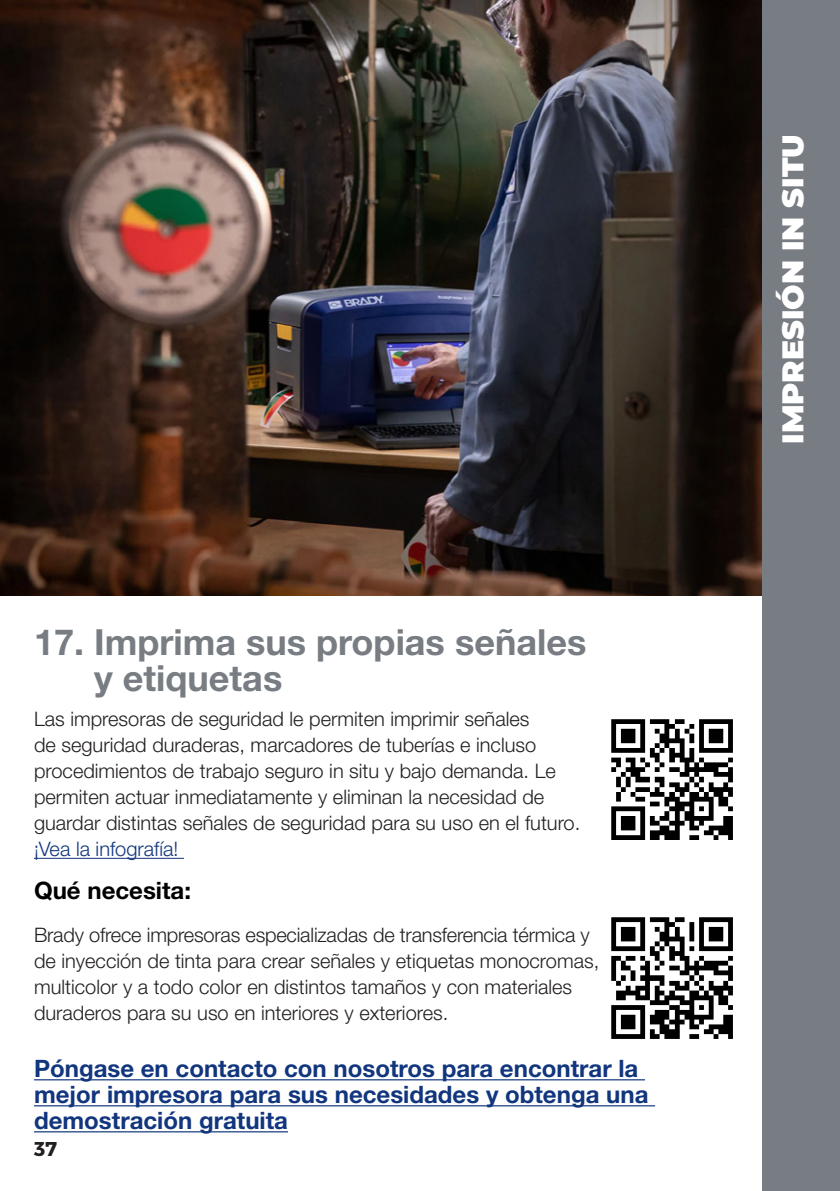
<style>
.page{position:relative;width:840px;height:1191px;background:#fff}
.page>*{position:absolute;margin:0;border:0;box-sizing:border-box;transform-origin:0 0}
.t1{font:700 36px/36px "Helvetica Neue LT Pro";color:#787d83}
.t2{font:900 30px "Montserrat";color:#fff}
.t3{font:700 24px/26px "Helvetica Neue LT Pro";color:#11367e}
.t4{font:700 24px "Helvetica Neue LT Pro";color:#000}
.t5{font:300 20px/26px "Helvetica Neue LT Pro";color:#231f20}
.t6{font:300 20px "Helvetica Neue LT Pro";color:#11367e}
.t7{font:700 20px "Montserrat";color:#231f20}
</style>
<div class="page">
<img style="left:0;top:0;width:762px;height:595px">
<div style="left:762px;top:0;width:77px;height:595px;background:#787d83"></div>
<div style="left:762px;top:595px;width:77px;height:596px;background:#787d83"></div>
<hr style="left:34px;top:857px;width:150px;height:1px;background:#11367e">
<hr style="left:34px;top:1079px;width:610px;height:1px;background:#11367e">
<hr style="left:34px;top:1105px;width:620px;height:1px;background:#11367e">
<hr style="left:34px;top:1131px;width:254px;height:1px;background:#11367e">
<img style="left:611px;top:719px;width:122px;height:121px">
<img style="left:611px;top:917px;width:122px;height:122px">
<h1 class="t1" style="left:94px;top:623px;width:493px;text-indent:-60px">17. Imprima sus propias señales y etiquetas</h1>
<p class="t5" style="left:34px;top:705px;width:547px">Las impresoras de seguridad le permiten imprimir señales<br>de seguridad duraderas, marcadores de tuberías e incluso procedimientos de trabajo seguro in situ y bajo demanda. Le permiten actuar inmediatamente y eliminan la necesidad de guardar distintas señales de seguridad para su uso en el futuro.</p>
<p class="t6" style="left:34px;top:837px;width:146px">¡Vea la infografía!</p>
<p class="t4" style="left:34px;top:875px;width:158px">Qué necesita:</p>
<p class="t5" style="left:34px;top:921px;width:566px">Brady ofrece impresoras especializadas de transferencia térmica y de inyección de tinta para crear señales y etiquetas monocromas, multicolor y a todo color en distintos tamaños y con materiales duraderos para su uso en interiores y exteriores.</p>
<p class="t3" style="left:34px;top:1055px;width:615px">Póngase en contacto con nosotros para encontrar la mejor impresora para sus necesidades y obtenga una demostración gratuita</p>
<p class="t7" style="left:34px;top:1137px;width:25px">37</p>
<h2 class="t2" style="left:770px;top:444px;width:311px;rotate:-90deg">IMPRESIÓN IN SITU</h2>
</div>
